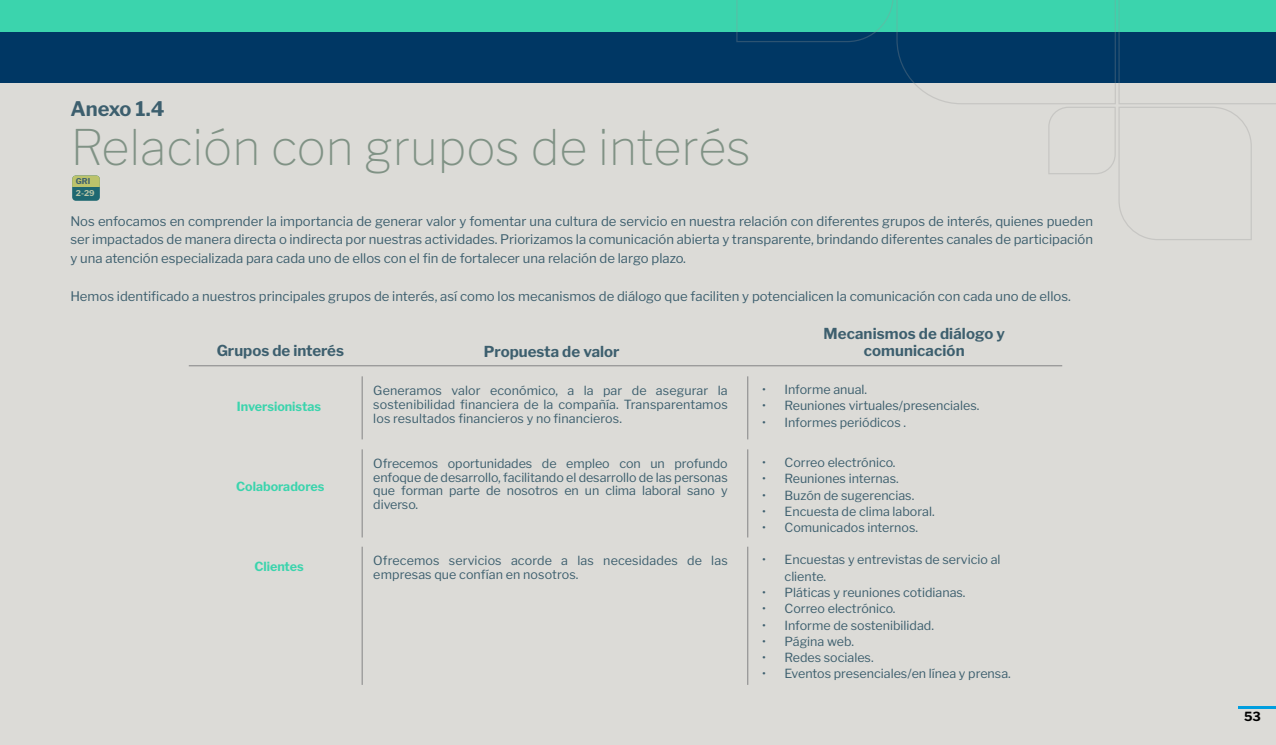
<style>
.page{position:relative;width:1276px;height:745px;background:#fff}
.page>*{position:absolute;margin:0;border:0;box-sizing:border-box;transform-origin:0 0}
.t1{font:100 48.62px "Libre Franklin";color:#809285}
.t2{font:700 20px "Libre Franklin";letter-spacing:-.015em;color:#3d5f6e}
.t3{font:700 15px/17.5px "Libre Franklin";letter-spacing:.005em;color:#3d5f6e;text-align:center}
.t4{font:13.12px/18.8px "Libre Franklin";color:#3d5f6e;text-align:justify}
.t5{font:12.5px/13.8px "Libre Franklin";color:#3d5f6e;text-align:justify}
.t6{font:700 12.5px "Libre Franklin";color:#3bd4ad}
.t7{font:700 12.5px "Libre Franklin";color:#000}
.t8{font:700 8px "Libre Franklin";color:#bac5a7}
.t9{font:700 8px "Libre Franklin";color:#3d5f6e}
</style>
<div class="page">
<div style="left:0;top:0;width:1276px;height:744px;background:#dcdbd7"></div>
<div style="left:0;top:25px;width:1276px;height:58px;background:#003764"></div>
<div style="left:0;top:0;width:1276px;height:31px;background:#3bd4ad"></div>
<svg style="left:735px;top:0;width:541px;height:240px"></svg>
<hr style="left:189px;top:365px;width:873px;height:1px;background:#959595">
<hr style="left:747px;top:376px;width:1px;height:63px;background:#959595">
<hr style="left:361px;top:376px;width:2px;height:63px;background:#959595">
<hr style="left:747px;top:449px;width:1px;height:88px;background:#959595">
<hr style="left:361px;top:449px;width:2px;height:88px;background:#959595">
<hr style="left:747px;top:546px;width:1px;height:138px;background:#959595">
<hr style="left:361px;top:546px;width:2px;height:138px;background:#959595">
<div style="left:72px;top:175px;width:28px;height:26px;background:#1f6871;border-radius:4px"></div>
<div style="left:72px;top:175px;width:28px;height:11px;background:#bcc36b"></div>
<hr style="left:1238px;top:706px;width:38px;height:2px;background:#009edf">
<h2 class="t2" style="left:70px;top:93px;width:96px">Anexo 1.4</h2>
<h1 class="t1" style="left:70px;top:109px;width:682px">Relación con grupos de interés</h1>
<p class="t9" style="left:76px;top:175px;width:16px">GRI</p>
<p class="t8" style="left:76px;top:187px;width:20px">2-29</p>
<p class="t4" style="left:70px;top:210px;width:1024px">Nos enfocamos en comprender la importancia de generar valor y fomentar una cultura de servicio en nuestra relación con diferentes grupos de interés, quienes pueden ser impactados de manera directa o indirecta por nuestras actividades. Priorizamos la comunicación abierta y transparente, brindando diferentes canales de participación y una atención especializada para cada uno de ellos con el fin de fortalecer una relación de largo plazo.</p>
<p class="t4" style="left:70px;top:285px;width:1002px">Hemos identificado a nuestros principales grupos de interés, así como los mecanismos de diálogo que faciliten y potencialicen la comunicación con cada uno de ellos.</p>
<p class="t3" style="left:217px;top:340px;width:129px">Grupos de interés</p>
<p class="t3" style="left:484px;top:341px;width:137px">Propuesta de valor</p>
<p class="t3" style="left:823px;top:323px;width:183px">Mecanismos de diálogo y comunicación</p>
<p class="t6" style="left:237px;top:396px;width:86px">Inversionistas</p>
<p class="t6" style="left:236px;top:477px;width:90px">Colaboradores</p>
<p class="t6" style="left:254px;top:556px;width:51px">Clientes</p>
<p class="t5" style="left:373px;top:382px;width:356px">Generamos valor económico, a la par de asegurar la sostenibilidad financiera de la compañía. Transparentamos los resultados financieros y no financieros.</p>
<p class="t5" style="left:762px;top:381px;width:107px">• Informe anual.</p>
<p class="t5" style="left:762px;top:397px;width:219px">• Reuniones virtuales/presenciales.</p>
<p class="t5" style="left:762px;top:414px;width:146px">• Informes periódicos .</p>
<p class="t5" style="left:373px;top:455px;width:356px">Ofrecemos oportunidades de empleo con un profundo enfoque de desarrollo, facilitando el desarrollo de las personas que forman parte de nosotros en un clima laboral sano y diverso.</p>
<p class="t5" style="left:762px;top:454px;width:135px">• Correo electrónico.</p>
<p class="t5" style="left:762px;top:470px;width:138px">• Reuniones internas.</p>
<p class="t5" style="left:762px;top:487px;width:154px">• Buzón de sugerencias.</p>
<p class="t5" style="left:762px;top:503px;width:174px">• Encuesta de clima laboral.</p>
<p class="t5" style="left:762px;top:519px;width:158px">• Comunicados internos.</p>
<p class="t5" style="left:373px;top:552px;width:356px">Ofrecemos servicios acorde a las necesidades de las empresas que confían en nosotros.</p>
<p class="t5" style="left:784px;top:550px;width:217px;line-height:16.2px;text-indent:-22px">• Encuestas y entrevistas de servicio al cliente.</p>
<p class="t5" style="left:762px;top:584px;width:205px">• Pláticas y reuniones cotidianas.</p>
<p class="t5" style="left:762px;top:600px;width:135px">• Correo electrónico.</p>
<p class="t5" style="left:762px;top:616px;width:173px">• Informe de sostenibilidad.</p>
<p class="t5" style="left:762px;top:632px;width:94px">• Página web.</p>
<p class="t5" style="left:762px;top:649px;width:113px">• Redes sociales.</p>
<p class="t5" style="left:762px;top:665px;width:250px">• Eventos presenciales/en línea y prensa.</p>
<p class="t7" style="left:1244px;top:706px;width:18px">53</p>
</div>
